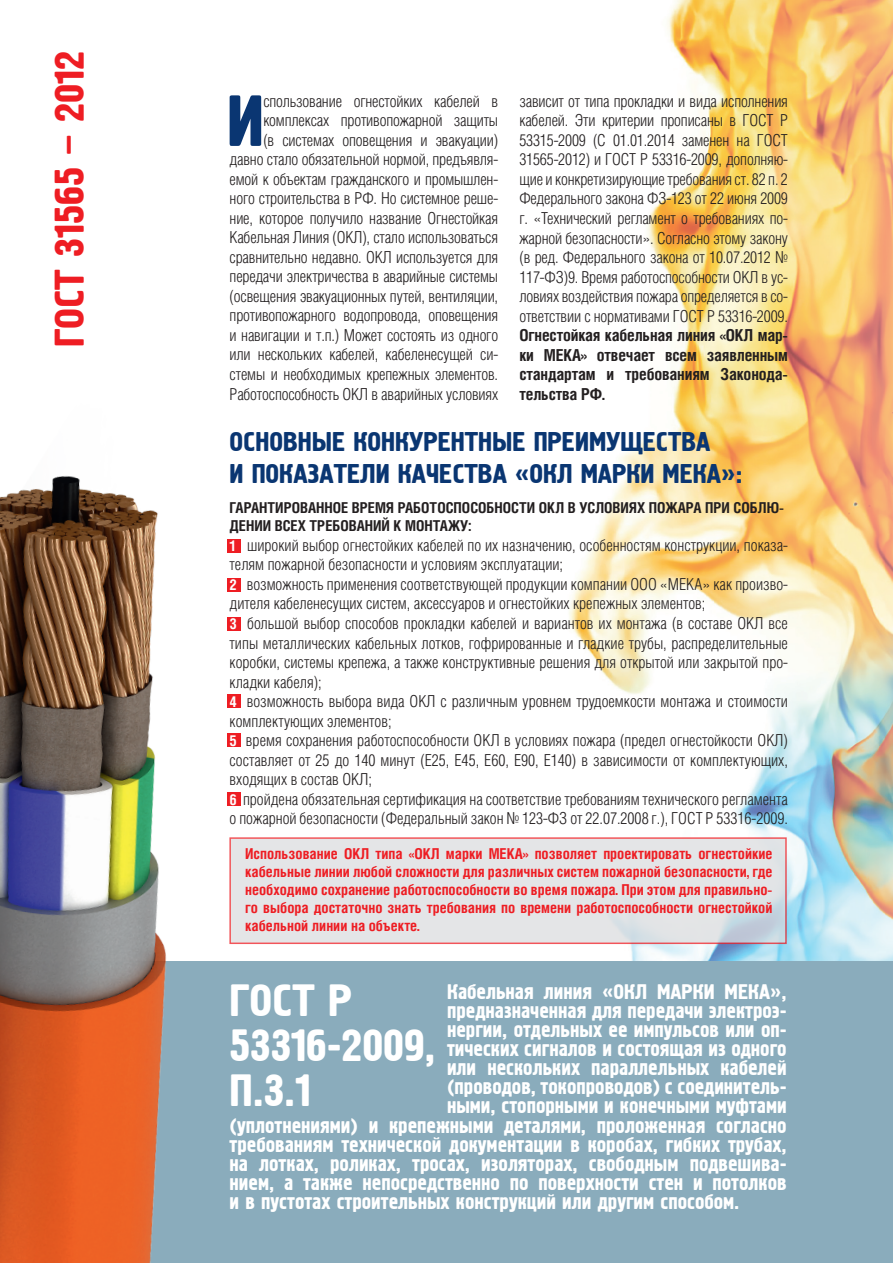
<style>
.page{position:relative;width:893px;height:1263px;background:#fff}
.page>*{position:absolute;margin:0;border:0;box-sizing:border-box;transform-origin:0 0}
.t1{font:72.15px "Hermes";color:#0a3672}
.t2{font:45px/45px "Hermes";color:#fff}
.t3{font:41.25px "Hermes";color:#ee1d23}
.t4{font:27px/32.4px "Hermes";color:#0a3672}
.t5{font:21px "Hermes";color:#fff}
.t6{font:16.5px/19.5px "Helios Cond Light C";color:#231f20}
.t7{font:700 16.5px/19.5px "Helios Cond C";letter-spacing:-.01em;color:#231f20;text-align:justify}
.t8{font:700 15px/18px "Helios Cond C";color:#ee1d23;text-align:justify}
.t9{font:700 15px/18px "Helios Cond C";color:#231f20}
.s1{font-family:"Helios Cond C";font-weight:700;font-size:15px;color:#fff}
</style>
<div class="page">
<img style="left:569px;top:0;width:324px;height:961px">
<div style="left:0;top:961px;width:893px;height:302px;background:#8aacbc"></div>
<div style="left:227px;top:539px;width:13px;height:13px;background:#ee1d23"></div>
<div style="left:227px;top:578px;width:13px;height:13px;background:#ee1d23"></div>
<div style="left:227px;top:617px;width:13px;height:13px;background:#ee1d23"></div>
<div style="left:227px;top:694px;width:13px;height:14px;background:#ee1d23"></div>
<div style="left:227px;top:734px;width:13px;height:13px;background:#ee1d23"></div>
<div style="left:227px;top:792px;width:13px;height:14px;background:#ee1d23"></div>
<svg style="left:229px;top:837px;width:558px;height:107px;background:#e2dfe2"></svg>
<img style="left:0;top:476px;width:167px;height:787px">
<h3 class="t3" style="left:46px;top:347px;width:297px;rotate:-90deg">ГОСТ 31565 – 2012</h3>
<p class="t6" style="left:230px;top:91px;width:270px;text-align:right">спользование огнестойких кабелей в комплексах противопожарной защиты<br>(в системах оповещения и эвакуации) давно стало обязательной нормой, предъявля&shy;емой к объектам гражданского и промышлен&shy;ного строительства в РФ. Но системное реше&shy;ние, которое получило название Огнестойкая Кабельная Линия (ОКЛ), стало использоваться сравнительно недавно. ОКЛ используется для передачи электричества в аварийные системы (освещения эвакуационных путей, вентиляции, противопожарного водопровода, оповещения и навигации и т.п.) Может состоять из одного или нескольких кабелей, кабеленесущей си&shy;стемы и необходимых крепежных элементов.<br>Работоспособность ОКЛ в аварийных условиях</p>
<p class="t6" style="left:519px;top:91px;width:270px;text-align:justify">зависит от типа прокладки и вида исполнения кабелей. Эти критерии прописаны в ГОСТ Р 53315-2009 (С 01.01.2014 заменен на ГОСТ 31565-2012) и ГОСТ Р 53316-2009, дополняю&shy;щие и конкретизирующие требования ст. 82 п. 2<br>Федерального закона ФЗ-123 от 22 июня 2009 г. «Технический регламент о требованиях по&shy;жарной безопасности». Согласно этому закону (в ред. Федерального закона от 10.07.2012 № 117-ФЗ)9. Время работоспособности ОКЛ в ус&shy;ловиях воздействия пожара определяется в со&shy;ответствии с нормативами ГОСТ Р 53316-2009.</p>
<h1 class="t1" style="left:227px;top:81px;width:39px">И</h1>
<p class="t7" style="left:519px;top:325px;width:270px">Огнестойкая кабельная линия «ОКЛ мар&shy;ки МЕКА» отвечает всем заявленным стандартам и требованиям Законода&shy;тельства РФ.</p>
<h3 class="t4" style="left:230px;top:426px;width:514px">ОСНОВНЫЕ КОНКУРЕНТНЫЕ ПРЕИМУЩЕСТВА<br>И ПОКАЗАТЕЛИ КАЧЕСТВА «ОКЛ МАРКИ МЕКА»:</h3>
<p class="t9" style="left:230px;top:499px;width:556px">ГАРАНТИРОВАННОЕ ВРЕМЯ РАБОТОСПОСОБНОСТИ ОКЛ В УСЛОВИЯХ ПОЖАРА ПРИ СОБЛЮ-<br>ДЕНИИ ВСЕХ ТРЕБОВАНИЙ К МОНТАЖУ:</p>
<p class="t6" style="left:230px;top:535px;width:560px"><span class="s1">1</span> широкий выбор огнестойких кабелей по их назначению, особенностям конструкции, показа&shy;телям пожарной безопасности и условиям эксплуатации;<br><span class="s1">2</span> возможность применения соответствующей продукции компании ООО «МЕКА» как произво&shy;дителя кабеленесущих систем, аксессуаров и огнестойких крепежных элементов;<br><span class="s1">3</span> большой выбор способов прокладки кабелей и вариантов их монтажа (в составе ОКЛ все типы металлических кабельных лотков, гофрированные и гладкие трубы, распределительные коробки, системы крепежа, а также конструктивные решения для открытой или закрытой про&shy;кладки кабеля);<br><span class="s1">4</span> возможность выбора вида ОКЛ с различным уровнем трудоемкости монтажа и стоимости комплектующих элементов;<br><span class="s1">5</span> время сохранения работоспособности ОКЛ в условиях пожара (предел огнестойкости ОКЛ) составляет от 25 до 140 минут (E25, E45, Е60, Е90, Е140) в зависимости от комплектующих, входящих в состав ОКЛ;<br><span class="s1">6</span> пройдена обязательная сертификация на соответствие требованиям технического регламента о пожарной безопасности (Федеральный закон № 123-ФЗ от 22.07.2008 г.), ГОСТ Р 53316-2009.</p>
<p class="t8" style="left:245px;top:844px;width:529px">Использование ОКЛ типа «ОКЛ марки МЕКА» позволяет проектировать огнестойкие кабельные линии любой сложности для различных систем пожарной безопасности, где необходимо сохранение работоспособности во время пожара. При этом для правильно&shy;го выбора достаточно знать требования по времени работоспособности огнестойкой кабельной линии на объекте.</p>
<h2 class="t2" style="left:230px;top:979px;width:207px">ГОСТ Р<br>53316-2009,<br>П.3.1</h2>
<p class="t5" style="left:447px;top:980px;width:341px">Кабельная линия «ОКЛ МАРКИ МЕКА»,</p>
<p class="t5" style="left:447px;top:999px;width:341px">предназначенная для передачи электроэ-</p>
<p class="t5" style="left:447px;top:1018px;width:341px">нергии, отдельных ее импульсов или оп-</p>
<p class="t5" style="left:447px;top:1037px;width:341px">тических сигналов и состоящая из одного</p>
<p class="t5" style="left:447px;top:1056px;width:341px">или нескольких параллельных кабелей</p>
<p class="t5" style="left:447px;top:1075px;width:341px">(проводов, токопроводов) с соединитель-</p>
<p class="t5" style="left:447px;top:1094px;width:341px">ными, стопорными и конечными муфтами</p>
<p class="t5" style="left:230px;top:1113px;width:559px">(уплотнениями) и крепежными деталями, проложенная согласно</p>
<p class="t5" style="left:230px;top:1132px;width:559px">требованиям технической документации в коробах, гибких трубах,</p>
<p class="t5" style="left:230px;top:1152px;width:559px">на лотках, роликах, тросах, изоляторах, свободным подвешива-</p>
<p class="t5" style="left:230px;top:1171px;width:558px">нием, а также непосредственно по поверхности стен и потолков</p>
<p class="t5" style="left:230px;top:1190px;width:511px">и в пустотах строительных конструкций или другим способом.</p>
</div>
